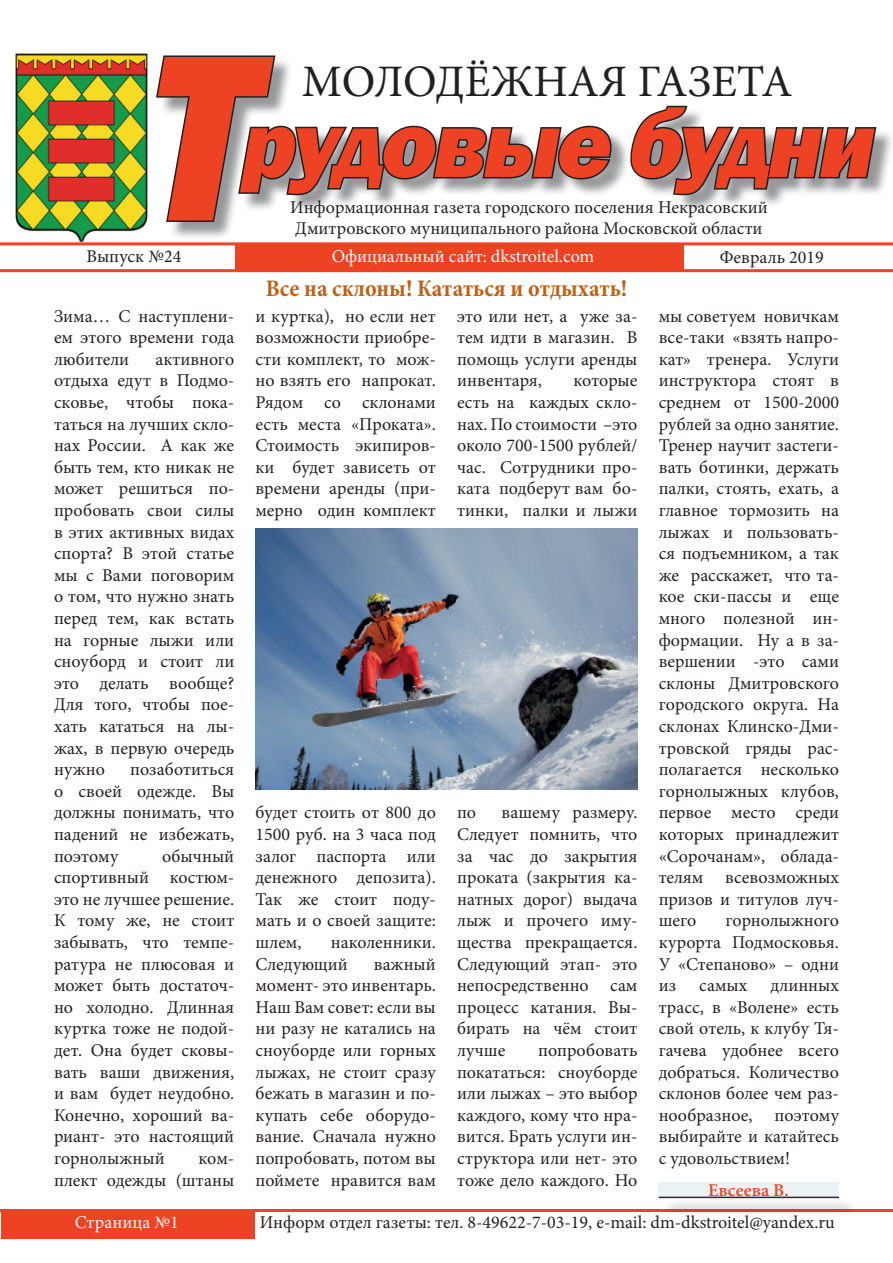
<style>
.page{position:relative;width:893px;height:1263px;background:#fff}
.page>*{position:absolute;margin:0;border:0;box-sizing:border-box;transform-origin:0 0}
.t1{font:italic 800 245.25px "Franklin Gothic";color:#ed4223;scale:.94 1}
.t2{font:italic 800 98.1px "Franklin Gothic";color:#ed4223;scale:.94 1}
.t3{font:45px "Minion Pro";color:#231f20}
.t4{font:700 condensed 24px "Minion Pro";color:#bf6116}
.t5{font:18px/21.6px "Minion Pro";color:#231f20;text-align:justify}
.t6{font:18px "Minion Pro";color:#fff}
.t7{font:600 18px "Minion Pro";letter-spacing:.015em;color:#ed4223}
</style>
<div class="page">
<div style="left:159px;top:58px;width:734px;height:183px;background:#757679;opacity:.75"></div>
<svg style="left:156px;top:55px;width:458px;height:168px"></svg>
<svg style="left:628px;top:104px;width:250px;height:93px"></svg>
<img style="left:15px;top:53px;width:133px;height:189px">
<hr style="left:0;top:242px;width:893px;height:3px;background:#ed4223">
<hr style="left:0;top:269px;width:893px;height:3px;background:#ed4223">
<hr style="left:0;top:1209px;width:893px;height:3px;background:#ed4223">
<div style="left:1px;top:1211px;width:253px;height:28px;background:#ed4223"></div>
<div style="left:235px;top:244px;width:449px;height:27px;background:#ed4223"></div>
<img style="left:256px;top:528px;width:381px;height:261px">
<div style="left:662px;top:1199px;width:195px;height:18px;background:#231f20;opacity:.75"></div>
<svg style="left:659px;top:1182px;width:180px;height:16px;fill:#ebf2f6"></svg>
<h1 class="t1" style="left:136px;top:-21px;width:177px">Т</h1>
<h3 class="t3" style="left:302px;top:51px;width:492px">МОЛОДЁЖНАЯ ГАЗЕТА</h3>
<h2 class="t2" style="left:238px;top:81px;width:698px">рудовые будни</h2>
<p class="t5" style="left:290px;top:196px;width:479px">Информационная газета городского поселения Некрасовский<br>Дмитровского муниципального района Московской области</p>
<p class="t6" style="left:332px;top:244px;width:264px">Официальный сайт: dkstroitel.com</p>
<h3 class="t4" style="left:266px;top:272px;width:363px">Все на склоны! Кататься и отдыхать!</h3>
<p class="t5" style="left:86px;top:245px;width:96px">Выпуск №24</p>
<p class="t5" style="left:720px;top:246px;width:106px">Февраль 2019</p>
<p class="t5" style="left:54px;top:305px;width:182px">Зима… С наступлени&shy;ем этого времени года любители</p>
<p class="t5" style="left:54px;top:348px;width:182px;text-indent:101px">активного отдыха едут в Подмо&shy;сковье, чтобы пока&shy;таться на лучших скло&shy;нах России. А как же быть тем, кто никак не может решиться по&shy;пробовать свои силы в этих активных видах спорта? В этой статье мы с Вами поговорим о том, что нужно знать перед тем, как встать на горные лыжи или сноуборд и стоит ли это делать вообще?<br>Для того, чтобы пое&shy;хать кататься на лы&shy;жах, в первую очередь нужно</p>
<p class="t5" style="left:54px;top:759px;width:182px;text-indent:76px">позаботиться о своей одежде. Вы должны понимать, что падений не избежать, поэтому</p>
<p class="t5" style="left:54px;top:845px;width:182px;text-indent:108px">обычный спортивный костюм&shy;это не лучшее решение.<br>К тому же, не стоит забывать, что темпе&shy;ратура не плюсовая и может быть достаточ&shy;но холодно. Длинная куртка тоже не подой&shy;дет. Она будет сковы&shy;вать ваши движения, и вам будет неудобно.<br>Конечно, хороший ва&shy;риант- это настоящий горнолыжный</p>
<p class="t5" style="left:54px;top:1147px;width:182px;text-align:right">ком-<br>плект одежды (штаны</p>
<p class="t5" style="left:256px;top:305px;width:182px">и куртка), но если нет возможности приобре&shy;сти комплект, то мож&shy;но взять его напрокат.<br>Рядом со склонами есть места «Проката».<br>Стоимость экипиров&shy;ки будет зависеть от времени аренды (при&shy;мерно один комплект</p>
<p class="t5" style="left:457px;top:305px;width:182px">это или нет, а уже за&shy;тем идти в магазин. В помощь услуги аренды инвентаря,</p>
<p class="t5" style="left:457px;top:370px;width:182px;text-indent:116px">которые есть на каждых скло&shy;нах. По стоимости –это около 700-1500 рублей/ час. Сотрудники про&shy;ката подберут вам бо&shy;тинки, палки и лыжи</p>
<p class="t5" style="left:256px;top:802px;width:182px">будет стоить от 800 до 1500 руб. на 3 часа под залог паспорта или денежного депозита).<br>Так же стоит поду&shy;мать и о своей защите: шлем,</p>
<p class="t5" style="left:256px;top:931px;width:182px;text-indent:75px">наколенники.<br>Следующий</p>
<p class="t5" style="left:256px;top:953px;width:182px;text-indent:118px">важный момент- это инвентарь.<br>Наш Вам совет: если вы ни разу не катались на сноуборде или горных лыжах, не стоит сразу бежать в магазин и по&shy;купать себе оборудо&shy;вание. Сначала нужно попробовать, потом вы поймете нравится вам</p>
<p class="t5" style="left:457px;top:802px;width:182px;text-indent:44px">вашему размеру.<br>Следует помнить, что за час до закрытия проката (закрытия ка&shy;натных дорог) выдача лыж и прочего иму&shy;щества прекращается.<br>Следующий этап- это непосредственно сам процесс катания. Вы&shy;бирать на чём стоит лучше</p>
<p class="t5" style="left:457px;top:802px;width:21px">по</p>
<p class="t5" style="left:457px;top:1039px;width:182px;text-indent:81px">попробовать покататься: сноуборде или лыжах – это выбор каждого, кому что нра&shy;вится. Брать услуги ин&shy;структора или нет- это тоже дело каждого. Но</p>
<p class="t5" style="left:659px;top:305px;width:182px">мы советуем новичкам все-таки «взять напро&shy;кат» тренера. Услуги инструктора стоят в среднем от 1500-2000 рублей за одно занятие.<br>Тренер научит застеги&shy;вать ботинки, держать палки, стоять, ехать, а главное тормозить на лыжах и пользовать&shy;ся подъемником, а так же расскажет, что та&shy;кое ски-пассы и еще много полезной ин&shy;формации. Ну а в за&shy;вершении -это сами склоны Дмитровского городского округа. На склонах Клинско-Дми&shy;тровской гряды рас&shy;полагается несколько горнолыжных клубов, первое место среди которых принадлежит «Сорочанам», облада&shy;телям всевозможных призов и титулов луч&shy;шего</p>
<p class="t5" style="left:659px;top:910px;width:182px;text-indent:67px">горнолыжного курорта Подмосковья.<br>У «Степаново» – одни из</p>
<p class="t5" style="left:699px;top:975px;width:50px">самых</p>
<p class="t5" style="left:659px;top:975px;width:182px;text-indent:112px">длинных трасс, в «Волене» есть свой отель, к клубу Тя&shy;гачева удобнее всего добраться. Количество склонов более чем раз&shy;нообразное, поэтому выбирайте и катайтесь с удовольствием!</p>
<p class="t7" style="left:708px;top:1177px;width:82px">Евсеева В.</p>
<p class="t6" style="left:75px;top:1210px;width:105px">Страница №1</p>
<p class="t5" style="left:260px;top:1211px;width:577px">Информ отдел газеты: тел. 8-49622-7-03-19, e-mail: dm-dkstroitel@yandex.ru</p>
</div>
